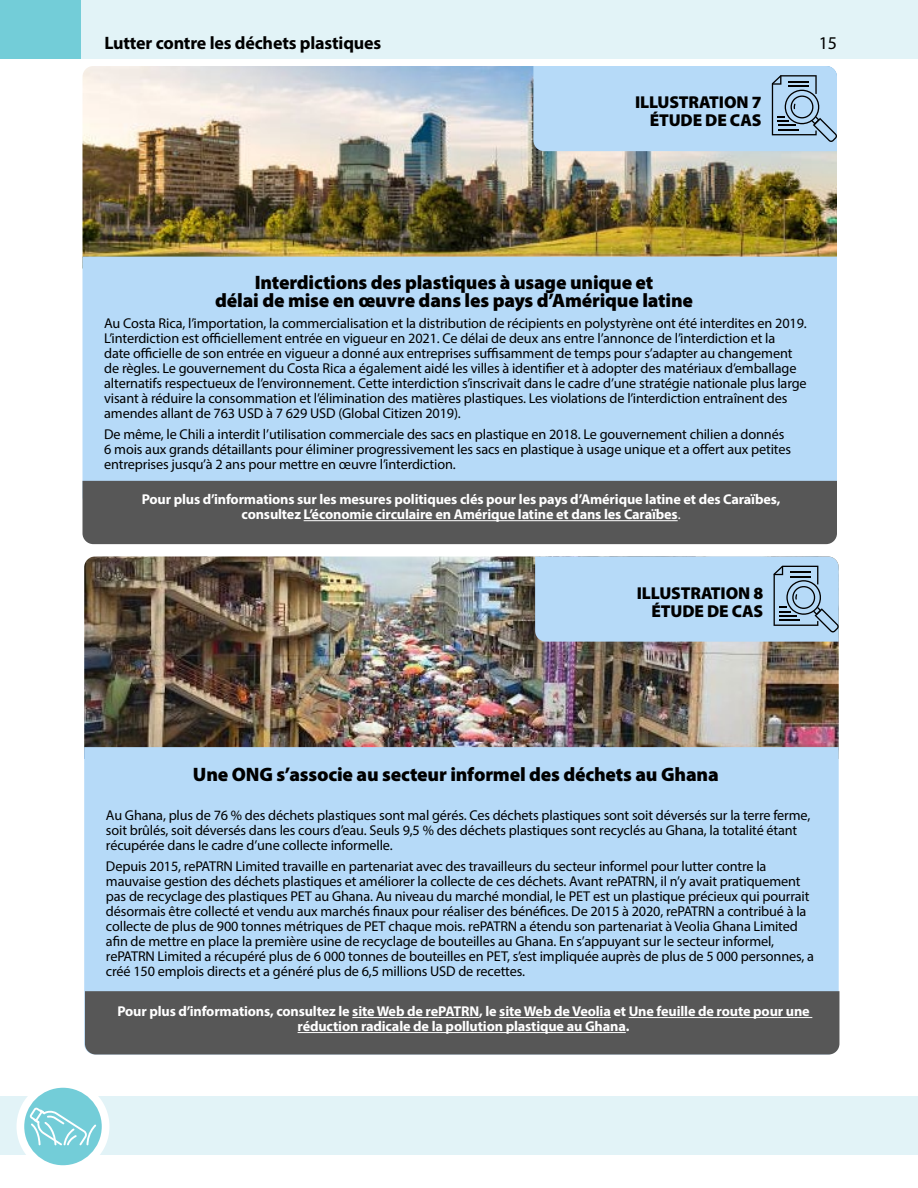
<style>
.page{position:relative;width:918px;height:1188px;background:#fff}
.page>*{position:absolute;margin:0;border:0;box-sizing:border-box;transform-origin:0 0}
.t1{font:900 19.5px/18px "Myriad Pro";letter-spacing:-.01em;color:#000;text-align:center}
.t2{font:700 18px "Myriad Pro";letter-spacing:-.01em;color:#000}
.t3{font:18px "Myriad Pro";color:#000}
.t4{font:900 17.25px/18px "Myriad Pro";letter-spacing:-.01em;color:#000;text-align:right}
.t5{font:14.25px/15px "Myriad Pro";letter-spacing:-.01em;color:#000}
.t6{font:700 14.25px/15px "Myriad Pro";letter-spacing:-.01em;color:#fff;text-align:center}
.s1{font-weight:400}
</style>
<div class="page">
<div style="left:0;top:1096px;width:918px;height:58px;background:#e2f3f7"></div>
<div style="left:81px;top:0;width:837px;height:58px;background:#e2f3f7"></div>
<div style="left:0;top:0;width:81px;height:58px;background:#73cdd8"></div>
<div style="left:16px;top:1080px;width:94px;height:93px;background:#fff;border-radius:50%"></div>
<div style="left:24px;top:1088px;width:78px;height:77px;background:#73cdd8;border-radius:50%"></div>
<svg style="left:30px;top:1108px;width:66px;height:37px"></svg>
<img style="left:82px;top:66px;width:755px;height:191px">
<div style="left:82px;top:257px;width:755px;height:224px;background:#b6daf8"></div>
<div style="left:533px;top:66px;width:304px;height:85px;background:#b6daf8"></div>
<div style="left:82px;top:481px;width:755px;height:63px;background:#575757"></div>
<hr style="left:304px;top:520px;width:374px;height:1px;background:#fff">
<img style="left:84px;top:556px;width:755px;height:191px">
<div style="left:84px;top:747px;width:755px;height:300px;background:#b6daf8"></div>
<svg style="left:535px;top:556px;width:304px;height:86px;background:#b0d2ef"></svg>
<div style="left:85px;top:991px;width:754px;height:63px;background:#575757"></div>
<hr style="left:352px;top:1017px;width:127px;height:1px;background:#fff">
<hr style="left:499px;top:1017px;width:112px;height:1px;background:#fff">
<hr style="left:629px;top:1017px;width:183px;height:1px;background:#fff">
<hr style="left:298px;top:1032px;width:328px;height:1px;background:#fff">
<p class="t2" style="left:104px;top:31px;width:278px">Lutter contre les déchets plastiques</p>
<p class="t3" style="left:819px;top:32px;width:20px">15</p>
<p class="t4" style="left:635px;top:93px;width:128px">ILLUSTRATION 7<br>ÉTUDE DE CAS</p>
<p class="t1" style="left:215px;top:273px;width:479px">Interdictions des plastiques à usage unique et<br>délai de mise en œuvre dans les pays d’Amérique latine</p>
<p class="t5" style="left:104px;top:315px;width:704px">Au Costa Rica, l’importation, la commercialisation et la distribution de récipients en polystyrène ont été interdites en 2019.<br>L’interdiction est officiellement entrée en vigueur en 2021. Ce délai de deux ans entre l’annonce de l’interdiction et la<br>date officielle de son entrée en vigueur a donné aux entreprises suffisamment de temps pour s’adapter au changement de règles. Le gouvernement du Costa Rica a également aidé les villes à identifier et à adopter des matériaux d’emballage alternatifs respectueux de l’environnement. Cette interdiction s’inscrivait dans le cadre d’une stratégie nationale plus large visant à réduire la consommation et l’élimination des matières plastiques. Les violations de l’interdiction entraînent des amendes allant de 763 USD à 7 629 USD (Global Citizen 2019).</p>
<p class="t5" style="left:104px;top:427px;width:688px">De même, le Chili a interdit l’utilisation commerciale des sacs en plastique en 2018. Le gouvernement chilien a donnés<br>6 mois aux grands détaillants pour éliminer progressivement les sacs en plastique à usage unique et a offert aux petites entreprises jusqu’à 2 ans pour mettre en œuvre l’interdiction.</p>
<p class="t6" style="left:142px;top:492px;width:640px">Pour plus d’informations sur les mesures politiques clés pour les pays d’Amérique latine et des Caraïbes, consultez L’économie circulaire en Amérique latine et dans les Caraïbes<span class="s1">.</span></p>
<p class="t4" style="left:637px;top:583px;width:128px">ILLUSTRATION 8<br>ÉTUDE DE CAS</p>
<p class="t1" style="left:193px;top:765px;width:527px">Une ONG s’associe au secteur informel des déchets au Ghana</p>
<p class="t5" style="left:106px;top:807px;width:706px">Au Ghana, plus de 76 % des déchets plastiques sont mal gérés. Ces déchets plastiques sont soit déversés sur la terre ferme, soit brûlés, soit déversés dans les cours d’eau. Seuls 9,5 % des déchets plastiques sont recyclés au Ghana, la totalité étant récupérée dans le cadre d’une collecte informelle.</p>
<p class="t5" style="left:106px;top:859px;width:710px">Depuis 2015, rePATRN Limited travaille en partenariat avec des travailleurs du secteur informel pour lutter contre la mauvaise gestion des déchets plastiques et améliorer la collecte de ces déchets. Avant rePATRN, il n’y avait pratiquement pas de recyclage des plastiques PET au Ghana. Au niveau du marché mondial, le PET est un plastique précieux qui pourrait désormais être collecté et vendu aux marchés finaux pour réaliser des bénéfices. De 2015 à 2020, rePATRN a contribué à la collecte de plus de 900 tonnes métriques de PET chaque mois. rePATRN a étendu son partenariat à Veolia Ghana Limited afin de mettre en place la première usine de recyclage de bouteilles au Ghana. En s’appuyant sur le secteur informel, rePATRN Limited a récupéré plus de 6 000 tonnes de bouteilles en PET, s’est impliquée auprès de plus de 5 000 personnes, a créé 150 emplois directs et a généré plus de 6,5 millions USD de recettes.</p>
<p class="t6" style="left:117px;top:1003px;width:694px">Pour plus d’informations, consultez le site Web de rePATRN, le site Web de Veolia et Une feuille de route pour une réduction radicale de la pollution plastique au Ghana.</p>
</div>
